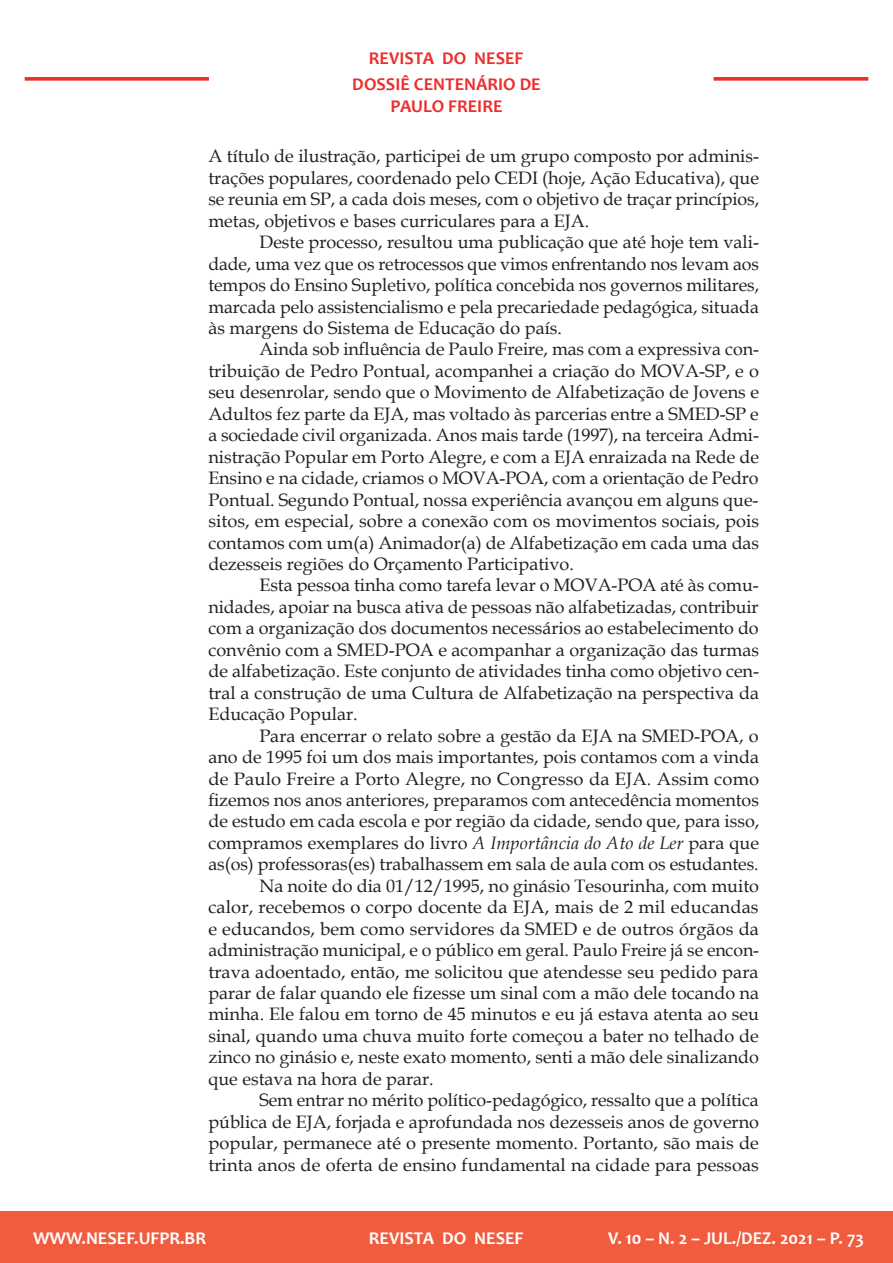
<style>
.page{position:relative;width:893px;height:1263px;background:#fff}
.page>*{position:absolute;margin:0;border:0;box-sizing:border-box;transform-origin:0 0}
.t1{font:18px/21.5px "Book Antiqua";color:#231f20;text-align:justify}
.t2{font:700 18px "Candara";color:#fff}
.t3{font:700 18px/25.8px "Candara";color:#ee2d2d;text-align:center}
.s1{font-style:italic}
</style>
<div class="page">
<div style="left:0;top:1212px;width:893px;height:51px;background:#f15b3e"></div>
<svg style="left:25px;top:77px;width:184px;height:4px"></svg>
<svg style="left:713px;top:77px;width:155px;height:4px"></svg>
<p class="t3" style="left:352px;top:45px;width:190px">REVISTA DO NESEF<br>DOSSIÊ CENTENÁRIO DE</p>
<p class="t3" style="left:390px;top:93px;width:114px">PAULO FREIRE</p>
<p class="t1" style="left:208px;top:145px;width:552px">A título de ilustração, participei de um grupo composto por adminis&shy;trações populares, coordenado pelo CEDI (hoje, Ação Educativa), que se reunia em SP, a cada dois meses, com o objetivo de traçar princípios, metas, objetivos e bases curriculares para a EJA.</p>
<p class="t1" style="left:208px;top:231px;width:552px;text-indent:51px">Deste processo, resultou uma publicação que até hoje tem vali&shy;dade, uma vez que os retrocessos que vimos enfrentando nos levam aos tempos do Ensino Supletivo, política concebida nos governos militares, marcada pelo assistencialismo e pela precariedade pedagógica, situada às margens do Sistema de Educação do país.</p>
<p class="t1" style="left:208px;top:338px;width:552px;text-indent:51px">Ainda sob influência de Paulo Freire, mas com a expressiva con&shy;tribuição de Pedro Pontual, acompanhei a criação do MOVA-SP, e o seu desenrolar, sendo que o Movimento de Alfabetização de Jovens e Adultos fez parte da EJA, mas voltado às parcerias entre a SMED-SP e a sociedade civil organizada. Anos mais tarde (1997), na terceira Admi&shy;nistração Popular em Porto Alegre, e com a EJA enraizada na Rede de Ensino e na cidade, criamos o MOVA-POA, com a orientação de Pedro Pontual. Segundo Pontual, nossa experiência avançou em alguns que&shy;sitos, em especial, sobre a conexão com os movimentos sociais, pois contamos com um(a) Animador(a) de Alfabetização em cada uma das dezesseis regiões do Orçamento Participativo.</p>
<p class="t1" style="left:208px;top:574px;width:552px;text-indent:51px">Esta pessoa tinha como tarefa levar o MOVA-POA até às comu&shy;nidades, apoiar na busca ativa de pessoas não alfabetizadas, contribuir com a organização dos documentos necessários ao estabelecimento do convênio com a SMED-POA e acompanhar a organização das turmas de alfabetização. Este conjunto de atividades tinha como objetivo cen&shy;tral a construção de uma Cultura de Alfabetização na perspectiva da Educação Popular.</p>
<p class="t1" style="left:259px;top:724px;width:501px">Para encerrar o relato sobre a gestão da EJA na SMED-POA, o</p>
<p class="t1" style="left:208px;top:746px;width:552px">ano de 1995 foi um dos mais importantes, pois contamos com a vinda</p>
<p class="t1" style="left:208px;top:767px;width:552px">de Paulo Freire a Porto Alegre, no Congresso da EJA. Assim como</p>
<p class="t1" style="left:208px;top:789px;width:552px">fizemos nos anos anteriores, preparamos com antecedência momentos</p>
<p class="t1" style="left:208px;top:810px;width:552px">de estudo em cada escola e por região da cidade, sendo que, para isso,</p>
<p class="t1" style="left:208px;top:832px;width:552px">compramos exemplares do livro <span class="s1">A Importância do Ato de Ler</span> para que</p>
<p class="t1" style="left:208px;top:853px;width:552px">as(os) professoras(es) trabalhassem em sala de aula com os estudantes.</p>
<p class="t1" style="left:259px;top:874px;width:501px">Na noite do dia 01/12/1995, no ginásio Tesourinha, com muito</p>
<p class="t1" style="left:208px;top:896px;width:552px">calor, recebemos o corpo docente da EJA, mais de 2 mil educandas</p>
<p class="t1" style="left:208px;top:917px;width:552px">e educandos, bem como servidores da SMED e de outros órgãos da</p>
<p class="t1" style="left:208px;top:939px;width:552px">administração municipal, e o público em geral. Paulo Freire já se encon-</p>
<p class="t1" style="left:208px;top:960px;width:552px">trava adoentado, então, me solicitou que atendesse seu pedido para</p>
<p class="t1" style="left:208px;top:982px;width:552px">parar de falar quando ele fizesse um sinal com a mão dele tocando na</p>
<p class="t1" style="left:208px;top:1003px;width:552px">minha. Ele falou em torno de 45 minutos e eu já estava atenta ao seu</p>
<p class="t1" style="left:208px;top:1025px;width:552px">sinal, quando uma chuva muito forte começou a bater no telhado de</p>
<p class="t1" style="left:208px;top:1046px;width:552px">zinco no ginásio e, neste exato momento, senti a mão dele sinalizando</p>
<p class="t1" style="left:208px;top:1067px;width:227px">que estava na hora de parar.</p>
<p class="t1" style="left:259px;top:1089px;width:501px">Sem entrar no mérito político-pedagógico, ressalto que a política</p>
<p class="t1" style="left:208px;top:1110px;width:552px">pública de EJA, forjada e aprofundada nos dezesseis anos de governo</p>
<p class="t1" style="left:208px;top:1132px;width:552px">popular, permanece até o presente momento. Portanto, são mais de</p>
<p class="t1" style="left:208px;top:1153px;width:552px">trinta anos de oferta de ensino fundamental na cidade para pessoas</p>
<p class="t2" style="left:33px;top:1227px;width:175px">WWW.NESEF.UFPR.BR</p>
<p class="t2" style="left:369px;top:1227px;width:156px">REVISTA DO NESEF</p>
<p class="t2" style="left:608px;top:1227px;width:257px">V. 10 – N. 2 – JUL./DEZ. 2021 – P. 73</p>
</div>
